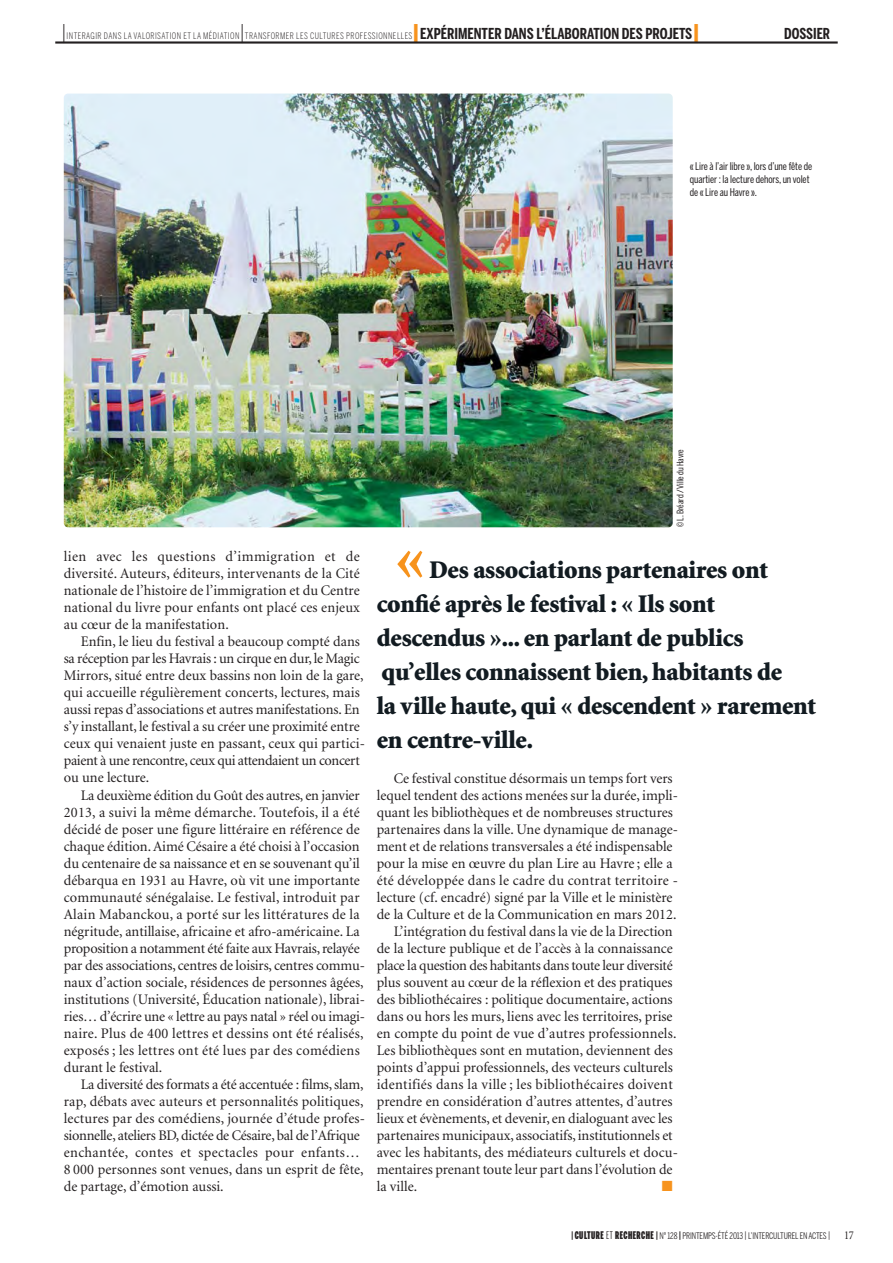
<style>
.page{position:relative;width:893px;height:1263px;background:#fff}
.page>*{position:absolute;margin:0;border:0;box-sizing:border-box;transform-origin:0 0}
.t1{font:900 63px "Minion";color:#f7931d}
.t2{font:900 25.5px/34px "Minion";letter-spacing:-.01em;color:#121b21}
.t3{font:300 20.25px "Benton Sans Comp";color:#231f20}
.t4{font:700 15px "Benton Sans Comp";color:#231f20}
.t5{font:14.7px/17px "Minion";color:#231f20}
.t6{font:14.7px "Minion";letter-spacing:-.02em;color:#231f20}
.t7{font:14.7px "Minion";letter-spacing:.025em;color:#231f20}
.t8{font:14.7px "Minion";letter-spacing:.02em;color:#231f20}
.t9{font:14.7px "Zapf Dingbats";color:#f7931d}
.t10{font:10.5px/13.2px "Benton Sans Comp";letter-spacing:-.005em;color:#231f20}
.t11{font:300 9px "Benton Sans Comp";letter-spacing:.05em;color:#231f20}
.t12{font:9px "Benton Sans Comp";letter-spacing:-.01em;color:#231f20}
.t13{font:9px "Benton Sans Comp";letter-spacing:-.005em;color:#231f20}
.s1{font-weight:900;font-size:20.25px;color:#f7931d}
.s2{font-family:"Benton Sans Extra Comp";font-weight:900;font-size:10.5px}
.s3{font-family:"Benton Sans Extra Comp";font-size:10.5px}
.s4{font-family:"Minion";font-stretch:condensed;font-size:12px}
</style>
<div class="page">
<hr style="left:55px;top:41px;width:783px;height:3px;background:#231f20">
<img style="left:64px;top:94px;width:609px;height:433px;border-radius:4px">
<h3 class="t3" style="left:62px;top:24px;width:6px">|</h3>
<p class="t11" style="left:67px;top:33px;width:174px">INTERAGIR DANS LA VALORISATION ET LA MÉDIATION</p>
<h3 class="t3" style="left:240px;top:24px;width:6px">|</h3>
<p class="t11" style="left:245px;top:33px;width:169px">TRANSFORMER LES CULTURES PROFESSIONNELLES</p>
<p class="t4" style="left:413px;top:28px;width:288px"><span class="s1">|</span>EXPÉRIMENTER DANS L’ÉLABORATION DES PROJETS<span class="s1">|</span></p>
<p class="t4" style="left:784px;top:28px;width:47px">DOSSIER</p>
<p class="t10" style="left:690px;top:161px;width:124px">« Lire à l’air libre », lors d’une fête de quartier : la lecture dehors, un volet de « Lire au Havre ».</p>
<p class="t5" style="left:64px;top:549px;width:298px;text-align:justify">lien avec les questions d’immigration et de diversité. Auteurs, éditeurs, intervenants de la Cité nationale de l’histoire de l’immigration et du Centre national du livre pour enfants ont placé ces enjeux au cœur de la manifestation.</p>
<p class="t5" style="left:64px;top:634px;width:303px;text-indent:17px">Enfin, le lieu du festival a beaucoup compté dans sa réception par les Havrais : un cirque en dur, le Magic Mirrors, situé entre deux bassins non loin de la gare, qui accueille régulièrement concerts, lectures, mais aussi repas d’associations et autres manifestations. En s’y installant, le festival a su créer une proximité entre ceux qui venaient juste en passant, ceux qui partici&shy;paient à une rencontre, ceux qui attendaient un concert ou une lecture.</p>
<p class="t5" style="left:64px;top:787px;width:303px;text-indent:17px">La deuxième édition du Goût des autres, en janvier 2013, a suivi la même démarche. Toutefois, il a été décidé de poser une figure littéraire en référence de chaque édition. Aimé Césaire a été choisi à l’occasion du centenaire de sa naissance et en se souvenant qu’il débarqua en 1931 au Havre, où vit une importante communauté sénégalaise. Le festival, introduit par Alain Mabanckou, a porté sur les littératures de la négritude, antillaise, africaine et afro-américaine. La proposition a notamment été faite aux Havrais, relayée par des associations, centres de loisirs, centres commu&shy;naux d’action sociale, résidences de personnes âgées, institutions (Université, Éducation nationale), librai&shy;ries… d’écrire une « lettre au pays natal » réel ou imagi&shy;naire. Plus de 400 lettres et dessins ont été réalisés, exposés ; les lettres ont été lues par des comédiens durant le festival.</p>
<p class="t5" style="left:64px;top:1077px;width:303px;text-indent:17px">La diversité des formats a été accentuée : films, slam, rap, débats avec auteurs et personnalités politiques, lectures par des comédiens, journée d’étude profes&shy;sionnelle, ateliers BD, dictée de Césaire, bal de l’Afrique enchantée, contes et spectacles pour enfants… 8 000 personnes sont venues, dans un esprit de fête, de partage, d’émotion aussi.</p>
<p class="t13" style="left:677px;top:527px;width:80px;rotate:-90deg">© L. Bréard / Ville du Havre</p>
<h1 class="t1" style="left:395px;top:534px;width:32px">«</h1>
<h2 class="t2" style="left:377px;top:555px;width:441px;text-indent:52px">Des associations partenaires ont confié après le festival : « Ils sont descendus »... en parlant de publics qu’elles connaissent bien, habitants de<br>la ville haute, qui « descendent » rarement en centre-ville.</h2>
<p class="t5" style="left:394px;top:770px;width:280px">Ce festival constitue désormais un temps fort vers</p>
<p class="t5" style="left:377px;top:787px;width:303px">lequel tendent des actions menées sur la durée, impli-</p>
<p class="t5" style="left:377px;top:804px;width:298px">quant les bibliothèques et de nombreuses structures</p>
<p class="t5" style="left:377px;top:821px;width:303px">partenaires dans la ville. Une dynamique de manage-</p>
<p class="t5" style="left:377px;top:839px;width:297px">ment et de relations transversales a été indispensable</p>
<p class="t5" style="left:377px;top:856px;width:297px">pour la mise en œuvre du plan Lire au Havre ; elle a</p>
<p class="t8" style="left:377px;top:874px;width:303px">été développée dans le cadre du contrat territoire -</p>
<p class="t5" style="left:377px;top:890px;width:297px">lecture (cf. encadré) signé par la Ville et le ministère</p>
<p class="t5" style="left:377px;top:907px;width:301px">de la Culture et de la Communication en mars 2012.</p>
<p class="t5" style="left:394px;top:924px;width:280px">L’intégration du festival dans la vie de la Direction</p>
<p class="t5" style="left:377px;top:941px;width:297px">de la lecture publique et de l’accès à la connaissance</p>
<p class="t6" style="left:377px;top:959px;width:297px">place la question des habitants dans toute leur diversité</p>
<p class="t5" style="left:377px;top:975px;width:297px">plus souvent au cœur de la réflexion et des pratiques</p>
<p class="t5" style="left:377px;top:992px;width:297px">des bibliothécaires : politique documentaire, actions</p>
<p class="t5" style="left:377px;top:1009px;width:297px">dans ou hors les murs, liens avec les territoires, prise</p>
<p class="t5" style="left:377px;top:1026px;width:301px">en compte du point de vue d’autres professionnels.</p>
<p class="t5" style="left:377px;top:1043px;width:297px">Les bibliothèques sont en mutation, deviennent des</p>
<p class="t5" style="left:377px;top:1060px;width:298px">points d’appui professionnels, des vecteurs culturels</p>
<p class="t7" style="left:377px;top:1078px;width:297px">identifiés dans la ville ; les bibliothécaires doivent</p>
<p class="t5" style="left:377px;top:1094px;width:297px">prendre en considération d’autres attentes, d’autres</p>
<p class="t5" style="left:377px;top:1111px;width:297px">lieux et évènements, et devenir, en dialoguant avec les</p>
<p class="t5" style="left:377px;top:1128px;width:297px">partenaires municipaux, associatifs, institutionnels et</p>
<p class="t5" style="left:377px;top:1145px;width:303px">avec les habitants, des médiateurs culturels et docu-</p>
<p class="t5" style="left:377px;top:1162px;width:297px">mentaires prenant toute leur part dans l’évolution de</p>
<p class="t5" style="left:377px;top:1179px;width:42px">la ville.</p>
<p class="t9" style="left:662px;top:1179px;width:12px">■</p>
<p class="t12" style="left:571px;top:1232px;width:284px"><sup>|</sup> <span class="s2">CULTURE</span> <span class="s3">ET</span> <span class="s2">RECHERCHE</span> <sup>|</sup> N° 128 <sup>|</sup> PRINTEMPS-ÉTÉ 2013 | L’INTERCULTUREL EN ACTES | <span class="s4">17</span></p>
</div>
